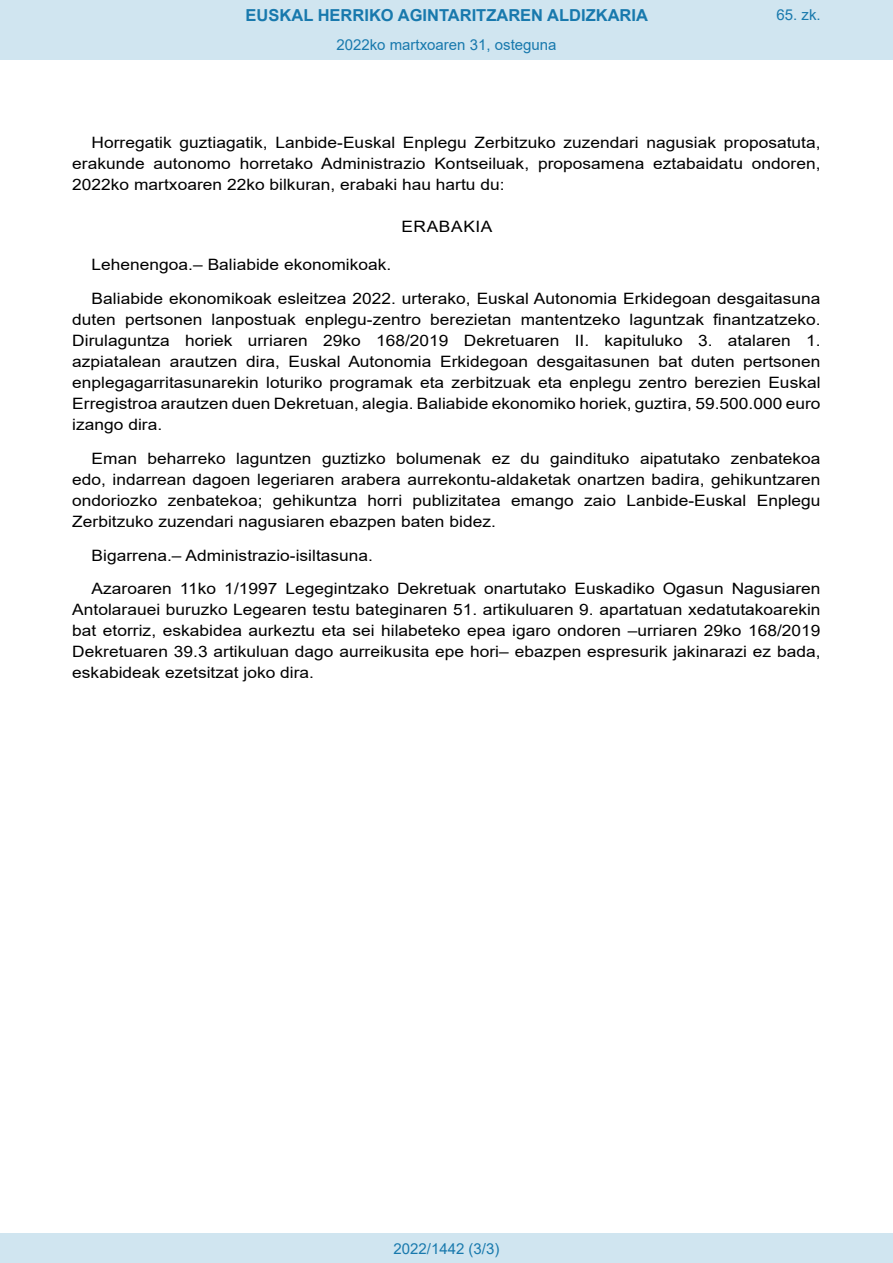
<style>
.page{position:relative;width:893px;height:1263px;background:#fff}
.page>*{position:absolute;margin:0;border:0;box-sizing:border-box;transform-origin:0 0}
.t1{font:700 16.5px "Arial";color:#1879ad}
.BOPVDetalle{font:15.6px/21px "Arial";color:#000;text-align:justify;scale:1.11 1}
.BOPVClave{font:15.6px "Arial";letter-spacing:.035em;color:#000;scale:1.11 1}
.Paginacion_Centro{font:15px "Arial";color:#1879ad}
</style>
<div class="page">
<div style="left:0;top:0;width:893px;height:60px;background:#d0e5f0"></div>
<div style="left:0;top:1233px;width:893px;height:30px;background:#d0e5f0"></div>
<p class="t1" style="left:246px;top:3px;width:404px">EUSKAL HERRIKO AGINTARITZAREN ALDIZKARIA</p>
<p class="Paginacion_Centro" style="left:336px;top:35px;width:222px">2022ko martxoaren 31, osteguna</p>
<p class="Paginacion_Centro" style="left:776px;top:5px;width:46px">65. zk.</p>
<p class="BOPVDetalle" style="left:72px;top:132px;width:676px;text-indent:19px">Horregatik guztiagatik, Lanbide-Euskal Enplegu Zerbitzuko zuzendari nagusiak proposatuta, erakunde autonomo horretako Administrazio Kontseiluak, proposamena eztabaidatu ondoren, 2022ko martxoaren 22ko bilkuran, erabaki hau hartu du:</p>
<p class="BOPVClave" style="left:401px;top:216px;width:84px">ERABAKIA</p>
<p class="BOPVDetalle" style="left:92px;top:254px;width:272px">Lehenengoa.– Baliabide ekonomikoak.</p>
<p class="BOPVDetalle" style="left:72px;top:288px;width:676px;text-indent:19px">Baliabide ekonomikoak esleitzea 2022. urterako, Euskal Autonomia Erkidegoan desgaitasuna duten pertsonen lanpostuak enplegu-zentro berezietan mantentzeko laguntzak finantzatzeko.<br>Dirulaguntza horiek urriaren 29ko 168/2019 Dekretuaren II. kapituluko 3. atalaren 1. azpiatalean arautzen dira, Euskal Autonomia Erkidegoan desgaitasunen bat duten pertsonen enplegagarritasunarekin loturiko programak eta zerbitzuak eta enplegu zentro berezien Euskal Erregistroa arautzen duen Dekretuan, alegia. Baliabide ekonomiko horiek, guztira, 59.500.000 euro izango dira.</p>
<p class="BOPVDetalle" style="left:72px;top:448px;width:676px;text-indent:19px">Eman beharreko laguntzen guztizko bolumenak ez du gaindituko aipatutako zenbatekoa edo, indarrean dagoen legeriaren arabera aurrekontu-aldaketak onartzen badira, gehikuntzaren ondoriozko zenbatekoa; gehikuntza horri publizitatea emango zaio Lanbide-Euskal Enplegu Zerbitzuko zuzendari nagusiaren ebazpen baten bidez.</p>
<p class="BOPVDetalle" style="left:92px;top:545px;width:255px">Bigarrena.– Administrazio-isiltasuna.</p>
<p class="BOPVDetalle" style="left:72px;top:578px;width:676px;text-indent:19px">Azaroaren 11ko 1/1997 Legegintzako Dekretuak onartutako Euskadiko Ogasun Nagusiaren Antolarauei buruzko Legearen testu bateginaren 51. artikuluaren 9. apartatuan xedatutakoarekin bat etorriz, eskabidea aurkeztu eta sei hilabeteko epea igaro ondoren –urriaren 29ko 168/2019<br>Dekretuaren 39.3 artikuluan dago aurreikusita epe hori– ebazpen espresurik jakinarazi ez bada, eskabideak ezetsitzat joko dira.</p>
<p class="Paginacion_Centro" style="left:393px;top:1238px;width:107px">2022/1442 (3/3)</p>
</div>
